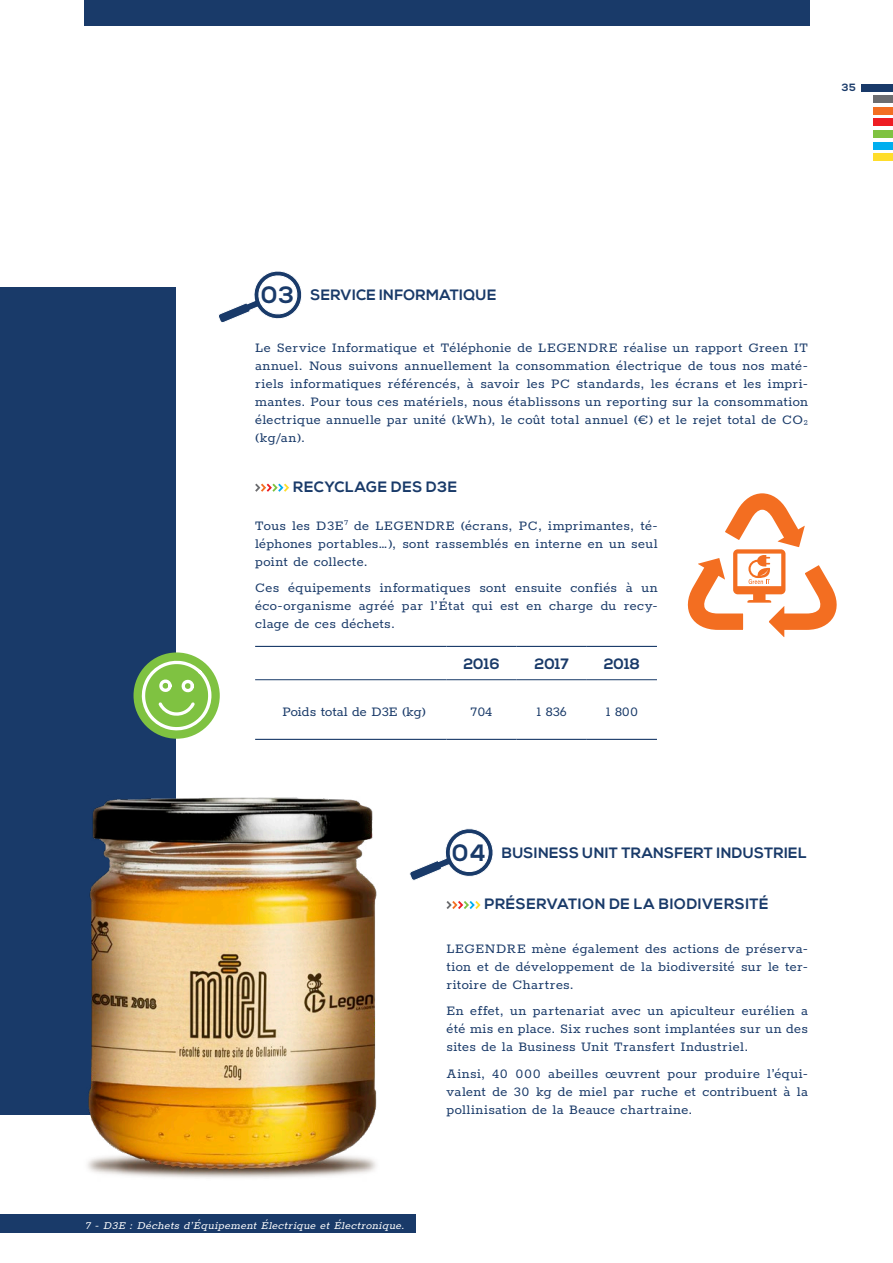
<style>
.page{position:relative;width:893px;height:1263px;background:#fff}
.page>*{position:absolute;margin:0;border:0;box-sizing:border-box;transform-origin:0 0}
.t1{font:700 23.7px "Nexa";color:#193a69}
.t2{font:15px/18px "Rokkitt";letter-spacing:.025em;color:#193a69;text-align:justify}
.t3{font:700 15px "Nexa";letter-spacing:.025em;color:#193a69}
.t4{font:15px "Rokkitt";color:#193a69}
.t5{font:italic 12px "Rokkitt";color:#fff}
.t6{font:700 10.5px "Nexa";color:#193a69}
.s1{font-size:8.7px}
</style>
<div class="page">
<div style="left:0;top:287px;width:176px;height:827px;background:#193a69"></div>
<svg style="left:218px;top:271px;width:84px;height:52px"></svg>
<svg style="left:480px;top:832px;width:13px;height:42px"></svg>
<svg style="left:255px;top:484px;width:34px;height:8px"></svg>
<svg style="left:687px;top:493px;width:150px;height:144px"></svg>
<hr style="left:255px;top:739px;width:191px;height:1px;background:#193a69">
<hr style="left:446px;top:739px;width:71px;height:1px;background:#193a69">
<hr style="left:517px;top:739px;width:70px;height:1px;background:#193a69">
<hr style="left:587px;top:739px;width:70px;height:1px;background:#193a69">
<hr style="left:255px;top:646px;width:191px;height:1px;background:#193a69">
<hr style="left:446px;top:646px;width:71px;height:1px;background:#193a69">
<hr style="left:517px;top:646px;width:70px;height:1px;background:#193a69">
<hr style="left:587px;top:646px;width:70px;height:1px;background:#193a69">
<hr style="left:255px;top:679px;width:191px;height:1px;background:#193a69">
<hr style="left:446px;top:679px;width:71px;height:1px;background:#193a69">
<hr style="left:517px;top:679px;width:70px;height:1px;background:#193a69">
<hr style="left:587px;top:679px;width:70px;height:1px;background:#193a69">
<div style="left:134px;top:652px;width:86px;height:87px;background:#7fc241;border-radius:50%"></div>
<svg style="left:141px;top:660px;width:71px;height:71px"></svg>
<img style="left:0;top:797px;width:480px;height:381px">
<div style="left:0;top:1214px;width:416px;height:19px;background:#193a69"></div>
<div style="left:862px;top:84px;width:31px;height:8px;background:#193a69"></div>
<div style="left:874px;top:95px;width:19px;height:8px;background:#6c6d70"></div>
<div style="left:874px;top:107px;width:19px;height:8px;background:#f36e21"></div>
<div style="left:874px;top:119px;width:19px;height:7px;background:#ee1d23"></div>
<div style="left:874px;top:130px;width:19px;height:8px;background:#7fc241"></div>
<div style="left:874px;top:142px;width:19px;height:7px;background:#00aeef"></div>
<div style="left:874px;top:153px;width:19px;height:8px;background:#ffdd2b"></div>
<div style="left:84px;top:0;width:725px;height:26px;background:#193a69"></div>
<p class="t6" style="left:842px;top:82px;width:15px">35</p>
<p class="t1" style="left:261px;top:281px;width:35px">03</p>
<p class="t3" style="left:310px;top:286px;width:187px">SERVICE INFORMATIQUE</p>
<p class="t2" style="left:255px;top:338px;width:554px">Le Service Informatique et Téléphonie de LEGENDRE réalise un rapport Green IT annuel. Nous suivons annuellement la consommation électrique de tous nos maté&shy;riels informatiques référencés, à savoir les PC standards, les écrans et les impri&shy;mantes. Pour tous ces matériels, nous établissons un reporting sur la consommation électrique annuelle par unité (kWh), le coût total annuel (€) et le rejet total de CO<span class="s1">2 </span>(kg/an).</p>
<p class="t3" style="left:293px;top:478px;width:166px">RECYCLAGE DES D3E</p>
<p class="t2" style="left:255px;top:515px;width:404px">Tous les D3E<sup>7</sup> de LEGENDRE (écrans, PC, imprimantes, té&shy;léphones portables…), sont rassemblés en interne en un seul point de collecte.</p>
<p class="t2" style="left:255px;top:578px;width:404px">Ces équipements informatiques sont ensuite confiés à un éco-organisme agréé par l’État qui est en charge du recy&shy;clage de ces déchets.</p>
<p class="t3" style="left:463px;top:655px;width:38px">2016</p>
<p class="t3" style="left:535px;top:655px;width:36px">2017</p>
<p class="t3" style="left:604px;top:655px;width:38px">2018</p>
<p class="t4" style="left:282px;top:701px;width:145px">Poids total de D3E (kg)</p>
<p class="t2" style="left:471px;top:701px;width:23px">704</p>
<p class="t2" style="left:537px;top:701px;width:32px">1 836</p>
<p class="t2" style="left:606px;top:701px;width:34px">1 800</p>
<p class="t1" style="left:452px;top:839px;width:35px">04</p>
<p class="t3" style="left:502px;top:844px;width:307px">BUSINESS UNIT TRANSFERT INDUSTRIEL</p>
<p class="t3" style="left:484px;top:895px;width:286px">PRÉSERVATION DE LA BIODIVERSITÉ</p>
<p class="t5" style="left:85px;top:1217px;width:324px">7 - D3E : Déchets d’Équipement Électrique et Électronique.</p>
<p class="t2" style="left:446px;top:938px;width:363px">LEGENDRE mène également des actions de préserva&shy;tion et de développement de la biodiversité sur le ter&shy;ritoire de Chartres.</p>
<p class="t2" style="left:446px;top:1001px;width:363px">En effet, un partenariat avec un apiculteur eurélien a été mis en place. Six ruches sont implantées sur un des sites de la Business Unit Transfert Industriel.</p>
<p class="t2" style="left:446px;top:1063px;width:363px">Ainsi, 40 000 abeilles œuvrent pour produire l’équi&shy;valent de 30 kg de miel par ruche et contribuent à la pollinisation de la Beauce chartraine.</p>
</div>
